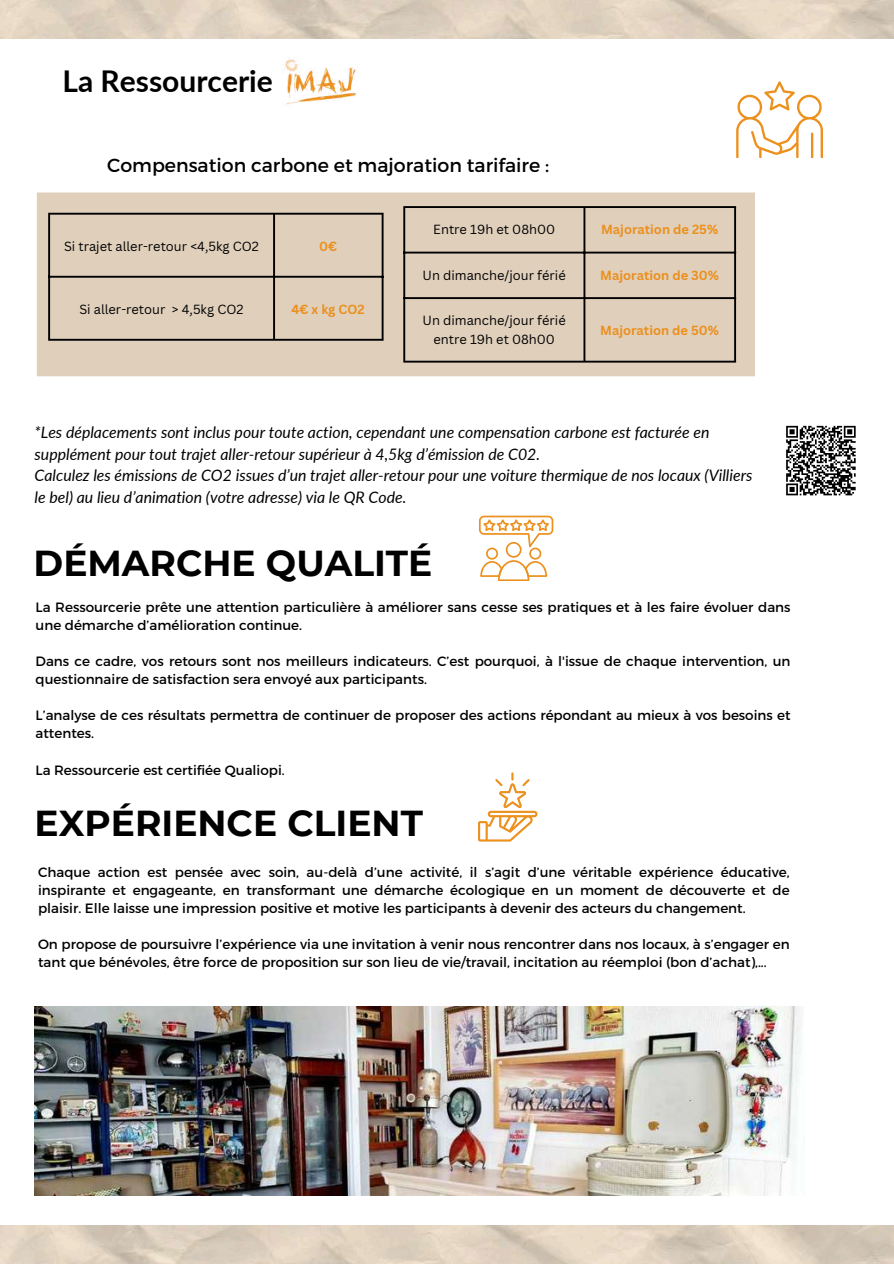
<style>
.page{position:relative;width:894px;height:1264px;background:#fff}
.page>*{position:absolute;margin:0;border:0;box-sizing:border-box;transform-origin:0 0}
.t1{font:700 36px "Montserrat";color:#000}
.t2{font:700 30px "Lato";color:#000}
.t3{font:18.9px "Montserrat";color:#000}
.t4{font:italic 15.9px/21.8px "Lato";color:#000}
.t5{font:13.5px/18px "Montserrat";color:#000}
.t6{font:12.9px/18px "Canva Sans";color:#000;text-align:center}
.t7{font:700 12.9px "Canva Sans";color:#ec901e}
</style>
<div class="page">
<svg style="left:0;top:38px;width:893px;height:1px"></svg>
<svg style="left:786px;top:425px;width:70px;height:71px"></svg>
<div style="left:37px;top:192px;width:718px;height:185px;background:#dfcfbb"></div>
<hr style="left:48px;top:215px;width:2px;height:124px;background:#000">
<hr style="left:273px;top:215px;width:2px;height:124px;background:#000">
<hr style="left:381px;top:215px;width:2px;height:124px;background:#000">
<hr style="left:48px;top:213px;width:335px;height:2px;background:#000">
<hr style="left:48px;top:276px;width:335px;height:2px;background:#000">
<hr style="left:48px;top:339px;width:335px;height:2px;background:#000">
<hr style="left:403px;top:208px;width:2px;height:153px;background:#000">
<hr style="left:583px;top:208px;width:2px;height:153px;background:#000">
<hr style="left:734px;top:208px;width:1px;height:153px;background:#000">
<hr style="left:403px;top:206px;width:332px;height:2px;background:#000">
<hr style="left:403px;top:252px;width:332px;height:1px;background:#000">
<hr style="left:403px;top:297px;width:332px;height:2px;background:#000">
<hr style="left:403px;top:361px;width:332px;height:1px;background:#000">
<img style="left:284px;top:59px;width:72px;height:47px">
<img style="left:35px;top:1006px;width:766px;height:189px">
<svg style="left:479px;top:515px;width:74px;height:66px"></svg>
<svg style="left:478px;top:772px;width:59px;height:69px"></svg>
<svg style="left:736px;top:81px;width:86px;height:77px"></svg>
<hr style="left:810px;top:132px;width:3px;height:26px;background:#ec901e">
<h2 class="t2" style="left:62px;top:62px;width:212px">La Ressourcerie</h2>
<h3 class="t3" style="left:107px;top:153px;width:443px">Compensation carbone et majoration tarifaire :</h3>
<p class="t6" style="left:64px;top:236px;width:196px">Si trajet aller-retour &lt;4,5kg CO2</p>
<p class="t7" style="left:319px;top:237px;width:19px">0€</p>
<p class="t6" style="left:79px;top:299px;width:166px">Si aller-retour &gt; 4,5kg CO2</p>
<p class="t7" style="left:291px;top:300px;width:75px">4€ x kg CO2</p>
<p class="t6" style="left:433px;top:220px;width:123px">Entre 19h et 08h00</p>
<p class="t7" style="left:601px;top:221px;width:118px">Majoration de 25%</p>
<p class="t6" style="left:422px;top:266px;width:145px">Un dimanche/jour férié</p>
<p class="t7" style="left:600px;top:266px;width:120px">Majoration de 30%</p>
<p class="t6" style="left:422px;top:311px;width:145px">Un dimanche/jour férié entre 19h et 08h00</p>
<p class="t7" style="left:600px;top:321px;width:120px">Majoration de 50%</p>
<p class="t4" style="left:35px;top:420px;width:719px">*Les déplacements sont inclus pour toute action, cependant une compensation carbone est facturée en supplément pour tout trajet aller-retour supérieur à 4,5kg d’émission de C02.<br>Calculez les émissions de CO2 issues d’un trajet aller-retour pour une voiture thermique de nos locaux (Villiers le bel) au lieu d’animation (votre adresse) via le QR Code.</p>
<h1 class="t1" style="left:34px;top:541px;width:400px">DÉMARCHE QUALITÉ</h1>
<p class="t5" style="left:36px;top:598px;width:756px">La Ressourcerie prête une attention particulière à améliorer sans cesse ses pratiques et à les faire évoluer dans une démarche d’amélioration continue.</p>
<p class="t5" style="left:36px;top:652px;width:756px">Dans ce cadre, vos retours sont nos meilleurs indicateurs. C’est pourquoi, à l'issue de chaque intervention, un questionnaire de satisfaction sera envoyé aux participants.</p>
<p class="t5" style="left:36px;top:706px;width:756px">L’analyse de ces résultats permettra de continuer de proposer des actions répondant au mieux à vos besoins et attentes.</p>
<p class="t5" style="left:36px;top:760px;width:251px">La Ressourcerie est certifiée Qualiopi.</p>
<h1 class="t1" style="left:35px;top:800px;width:390px">EXPÉRIENCE CLIENT</h1>
<p class="t5" style="left:38px;top:862px;width:752px;text-align:justify">Chaque action est pensée avec soin, au-delà d’une activité, il s’agit d’une véritable expérience éducative, inspirante et engageante, en transformant une démarche écologique en un moment de découverte et de plaisir. Elle laisse une impression positive et motive les participants à devenir des acteurs du changement.</p>
<p class="t5" style="left:38px;top:934px;width:752px">On propose de poursuivre l’expérience via une invitation à venir nous rencontrer dans nos locaux, à s’engager en tant que bénévoles, être force de proposition sur son lieu de vie/travail, incitation au réemploi (bon d’achat),...</p>
</div>
